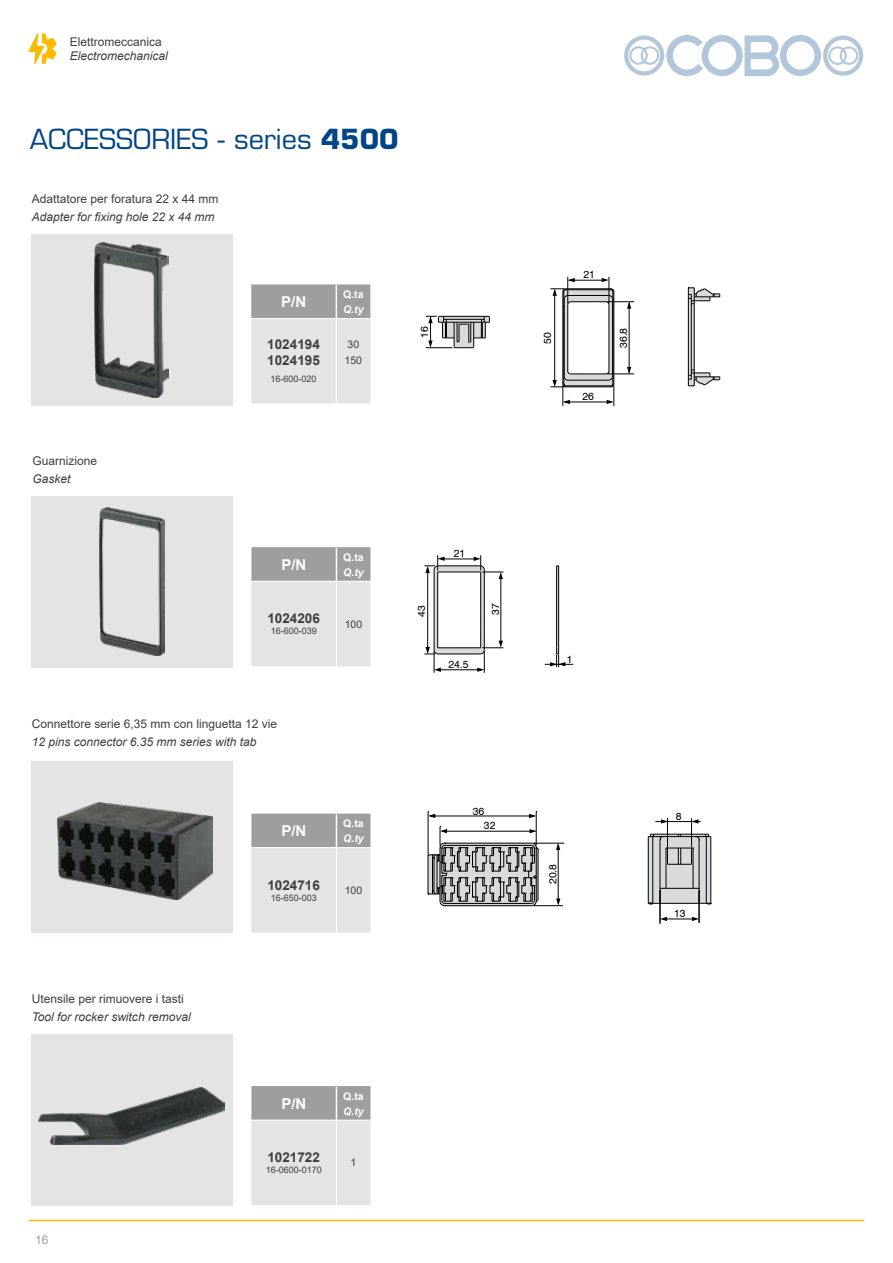
<style>
.page{position:relative;width:893px;height:1263px;background:#fff}
.page>*{position:absolute;margin:0;border:0;box-sizing:border-box;transform-origin:0 0}
.t1{font:27px "Eurostile LT Std";color:#004588}
.t2{font:700 15px "Arial";color:#fff}
.t3{font:700 13.5px/16.2px "Arial";color:#3e3d40}
.t4{font:12px "Arial";color:#3e3d40}
.t5{font:italic 12px "Arial";color:#3e3d40}
.t6{font:12px "Arial";color:#9c9e9f}
.t7{font:10.5px "Swiss 721 BT";color:#000}
.t8{font:700 10.5px "Arial";color:#fff}
.t9{font:italic 700 10.5px "Arial";color:#fff}
.t10{font:10.5px/16.5px "Arial";color:#3e3d40}
.t11{font:9px "Arial";color:#3e3d40}
.s1{font-weight:700}
</style>
<div class="page">
<hr style="left:29px;top:1220px;width:835px;height:1px;background:#fabb00">
<svg style="left:624px;top:35px;width:239px;height:41px"></svg>
<svg style="left:28px;top:33px;width:29px;height:31px"></svg>
<div style="left:32px;top:761px;width:201px;height:172px;background:#e3e4e4"></div>
<svg style="left:251px;top:814px;width:119px;height:119px;background:#cfd0d1"></svg>
<hr style="left:336px;top:814px;width:1px;height:33px;background:#fff">
<hr style="left:251px;top:847px;width:85px;height:1px;background:#fff">
<hr style="left:336px;top:847px;width:35px;height:1px;background:#fff">
<hr style="left:336px;top:848px;width:1px;height:85px;background:#fff">
<img style="left:57px;top:802px;width:155px;height:97px">
<hr style="left:430px;top:816px;width:105px;height:1px;background:#000">
<hr style="left:428px;top:811px;width:1px;height:43px;background:#000">
<svg style="left:428px;top:811px;width:7px;height:7px"></svg>
<hr style="left:536px;top:811px;width:1px;height:34px;background:#000">
<svg style="left:529px;top:811px;width:8px;height:7px"></svg>
<hr style="left:534px;top:843px;width:30px;height:1px;background:#000">
<svg style="left:428px;top:826px;width:135px;height:80px"></svg>
<svg style="left:692px;top:917px;width:7px;height:4px"></svg>
<svg style="left:661px;top:917px;width:6px;height:4px"></svg>
<hr style="left:664px;top:919px;width:32px;height:1px;background:#000">
<hr style="left:699px;top:890px;width:1px;height:33px;background:#000">
<hr style="left:660px;top:890px;width:1px;height:34px;background:#000">
<svg style="left:648px;top:818px;width:64px;height:86px"></svg>
<div style="left:31px;top:1034px;width:201px;height:171px;background:#e3e4e4"></div>
<svg style="left:251px;top:1086px;width:119px;height:119px;background:#cfd0d0"></svg>
<hr style="left:336px;top:1087px;width:1px;height:33px;background:#fff">
<hr style="left:251px;top:1120px;width:85px;height:1px;background:#fff">
<hr style="left:336px;top:1120px;width:35px;height:1px;background:#fff">
<hr style="left:336px;top:1120px;width:1px;height:85px;background:#fff">
<img style="left:39px;top:1088px;width:185px;height:56px">
<div style="left:32px;top:496px;width:201px;height:171px;background:#e3e4e4"></div>
<svg style="left:251px;top:547px;width:119px;height:119px;background:#cfd0d0"></svg>
<hr style="left:336px;top:548px;width:1px;height:33px;background:#fff">
<hr style="left:251px;top:581px;width:85px;height:1px;background:#fff">
<hr style="left:336px;top:581px;width:35px;height:1px;background:#fff">
<hr style="left:336px;top:582px;width:1px;height:84px;background:#fff">
<img style="left:99px;top:508px;width:65px;height:148px">
<svg style="left:424px;top:555px;width:79px;height:118px"></svg>
<svg style="left:545px;top:565px;width:28px;height:102px"></svg>
<div style="left:31px;top:234px;width:201px;height:171px;background:#e3e4e4"></div>
<svg style="left:251px;top:284px;width:119px;height:119px;background:#cfd0d0"></svg>
<hr style="left:336px;top:285px;width:1px;height:33px;background:#fff">
<hr style="left:336px;top:319px;width:1px;height:84px;background:#fff">
<hr style="left:251px;top:318px;width:85px;height:1px;background:#fff">
<hr style="left:336px;top:318px;width:35px;height:1px;background:#fff">
<img style="left:94px;top:242px;width:75px;height:155px">
<svg style="left:687px;top:287px;width:34px;height:100px"></svg>
<svg style="left:550px;top:277px;width:84px;height:129px"></svg>
<svg style="left:426px;top:315px;width:64px;height:34px"></svg>
<p class="t4" style="left:70px;top:33px;width:94px">Elettromeccanica</p>
<p class="t5" style="left:70px;top:48px;width:100px">Electromechanical</p>
<h1 class="t1" style="left:30px;top:123px;width:370px">ACCESSORIES - series <span class="s1">4500</span></h1>
<p class="t4" style="left:32px;top:190px;width:188px">Adattatore per foratura 22 x 44 mm</p>
<p class="t5" style="left:32px;top:209px;width:184px">Adapter for fixing hole 22 x 44 mm</p>
<p class="t2" style="left:281px;top:291px;width:27px">P/N</p>
<p class="t3" style="left:267px;top:336px;width:54px">1024194<br>1024195</p>
<p class="t11" style="left:271px;top:372px;width:48px">16-600-020</p>
<p class="t8" style="left:343px;top:287px;width:22px">Q.ta</p>
<p class="t9" style="left:343px;top:302px;width:22px">Q.ty</p>
<p class="t10" style="left:345px;top:336px;width:19px">30<br>150</p>
<p class="t7" style="left:418px;top:338px;width:13px;rotate:-90deg">16</p>
<p class="t4" style="left:33px;top:452px;width:66px">Guarnizione</p>
<p class="t5" style="left:33px;top:471px;width:40px">Gasket</p>
<p class="t2" style="left:281px;top:554px;width:27px">P/N</p>
<p class="t3" style="left:267px;top:611px;width:54px">1024206</p>
<p class="t11" style="left:271px;top:625px;width:48px">16-600-039</p>
<p class="t8" style="left:343px;top:550px;width:22px">Q.ta</p>
<p class="t9" style="left:343px;top:565px;width:22px">Q.ty</p>
<p class="t10" style="left:345px;top:616px;width:19px">100</p>
<p class="t4" style="left:32px;top:715px;width:247px">Connettore serie 6,35 mm con linguetta 12 vie</p>
<p class="t5" style="left:32px;top:734px;width:226px">12 pins connector 6.35 mm series with tab</p>
<p class="t2" style="left:281px;top:820px;width:27px">P/N</p>
<p class="t3" style="left:267px;top:877px;width:54px">1024716</p>
<p class="t11" style="left:271px;top:891px;width:48px">16-650-003</p>
<p class="t8" style="left:343px;top:816px;width:22px">Q.ta</p>
<p class="t9" style="left:343px;top:831px;width:22px">Q.ty</p>
<p class="t10" style="left:345px;top:882px;width:19px">100</p>
<p class="t7" style="left:415px;top:617px;width:13px;rotate:-90deg">43</p>
<p class="t7" style="left:454px;top:546px;width:13px">21</p>
<p class="t7" style="left:448px;top:658px;width:22px">24.5</p>
<p class="t7" style="left:489px;top:615px;width:13px;rotate:-90deg">37</p>
<p class="t7" style="left:473px;top:804px;width:13px">36</p>
<p class="t7" style="left:484px;top:819px;width:13px">32</p>
<p class="t4" style="left:32px;top:990px;width:154px">Utensile per rimuovere i tasti</p>
<p class="t5" style="left:32px;top:1008px;width:160px">Tool for rocker switch removal</p>
<p class="t6" style="left:35px;top:1231px;width:15px">16</p>
<p class="t2" style="left:281px;top:1093px;width:27px">P/N</p>
<p class="t3" style="left:267px;top:1150px;width:54px">1021722</p>
<p class="t11" style="left:266px;top:1164px;width:58px">16-0600-0170</p>
<p class="t8" style="left:343px;top:1088px;width:22px">Q.ta</p>
<p class="t9" style="left:343px;top:1104px;width:22px">Q.ty</p>
<p class="t10" style="left:351px;top:1154px;width:7px">1</p>
<p class="t7" style="left:583px;top:268px;width:13px">21</p>
<p class="t7" style="left:541px;top:344px;width:13px;rotate:-90deg">50</p>
<p class="t7" style="left:617px;top:348px;width:22px;rotate:-90deg">36.8</p>
<p class="t7" style="left:582px;top:390px;width:13px">26</p>
<p class="t7" style="left:567px;top:653px;width:7px">1</p>
<p class="t7" style="left:546px;top:884px;width:22px;rotate:-90deg">20.8</p>
<p class="t7" style="left:676px;top:810px;width:7px">8</p>
<p class="t7" style="left:674px;top:907px;width:13px">13</p>
</div>
